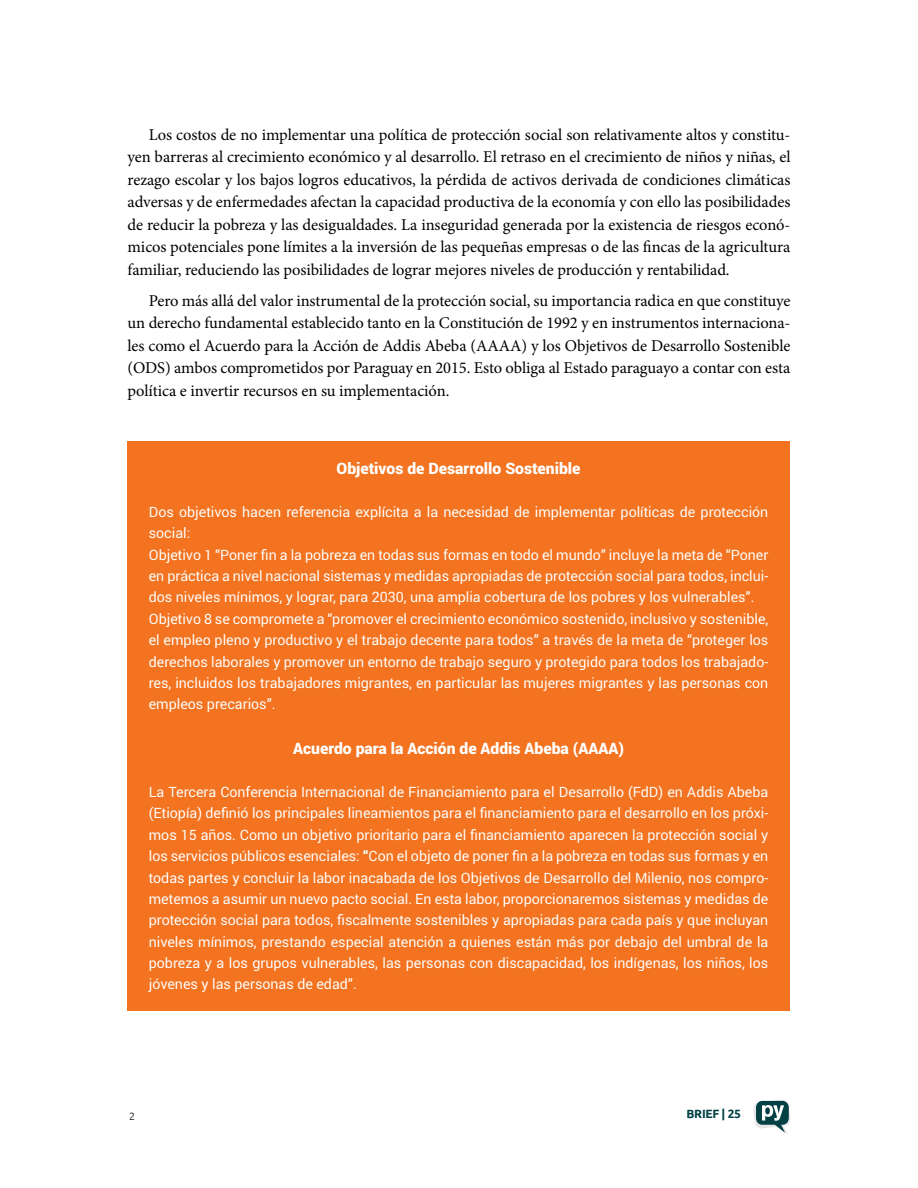
<style>
.page{position:relative;width:918px;height:1188px;background:#fff}
.page>*{position:absolute;margin:0;border:0;box-sizing:border-box;transform-origin:0 0}
.t1{font:16.5px/22.5px "Minion Pro";letter-spacing:-.005em;color:#000;text-align:justify}
.t2{font:900 15.75px "Roboto";color:#fff}
.t3{font:14.25px/21.3px "Roboto";color:#fff}
.t4{font:700 12px "Ubuntu";letter-spacing:-.025em;color:#004044}
.t5{font:300 10.5px "Ubuntu";color:#000}
.s1{font-weight:700}
</style>
<div class="page">
<svg style="left:753px;top:1100px;width:38px;height:34px"></svg>
<div style="left:128px;top:441px;width:662px;height:570px;background:#f37320"></div>
<p class="t1" style="left:128px;top:123px;width:664px;text-indent:21px">Los costos de no implementar una política de protección social son relativamente altos y constitu&shy;yen barreras al crecimiento económico y al desarrollo. El retraso en el crecimiento de niños y niñas, el rezago escolar y los bajos logros educativos, la pérdida de activos derivada de condiciones climáticas adversas y de enfermedades afectan la capacidad productiva de la economía y con ello las posibilidades de reducir la pobreza y las desigualdades. La inseguridad generada por la existencia de riesgos econó&shy;micos potenciales pone límites a la inversión de las pequeñas empresas o de las fincas de la agricultura familiar, reduciendo las posibilidades de lograr mejores niveles de producción y rentabilidad.</p>
<p class="t1" style="left:128px;top:289px;width:664px;text-indent:21px">Pero más allá del valor instrumental de la protección social, su importancia radica en que constituye un derecho fundamental establecido tanto en la Constitución de 1992 y en instrumentos internaciona&shy;les como el Acuerdo para la Acción de Addis Abeba (AAAA) y los Objetivos de Desarrollo Sostenible (ODS) ambos comprometidos por Paraguay en 2015. Esto obliga al Estado paraguayo a contar con esta política e invertir recursos en su implementación.</p>
<p class="t2" style="left:337px;top:457px;width:245px">Objetivos de Desarrollo Sostenible</p>
<p class="t3" style="left:149px;top:501px;width:621px">Dos objetivos hacen referencia explícita a la necesidad de implementar políticas de protección social:<br>Objetivo 1 “Poner fin a la pobreza en todas sus formas en todo el mundo” incluye la meta de “Poner en práctica a nivel nacional sistemas y medidas apropiadas de protección social para todos, inclui&shy;dos niveles mínimos, y lograr, para 2030, una amplia cobertura de los pobres y los vulnerables”.<br>Objetivo 8 se compromete a “promover el crecimiento económico sostenido, inclusivo y sostenible, el empleo pleno y productivo y el trabajo decente para todos” a través de la meta de “proteger los derechos laborales y promover un entorno de trabajo seguro y protegido para todos los trabajado&shy;res, incluidos los trabajadores migrantes, en particular las mujeres migrantes y las personas con empleos precarios”.</p>
<p class="t2" style="left:293px;top:738px;width:332px">Acuerdo para la Acción de Addis Abeba (AAAA)</p>
<p class="t3" style="left:149px;top:781px;width:621px;text-align:justify">La Tercera Conferencia Internacional de Financiamiento para el Desarrollo (FdD) en Addis Abeba (Etiopía) definió los principales lineamientos para el financiamiento para el desarrollo en los próxi&shy;mos 15 años. Como un objetivo prioritario para el financiamiento aparecen la protección social y los servicios públicos esenciales: <span class="s1">“</span>Con el objeto de poner fin a la pobreza en todas sus formas y en todas partes y concluir la labor inacabada de los Objetivos de Desarrollo del Milenio, nos compro&shy;metemos a asumir un nuevo pacto social. En esta labor, proporcionaremos sistemas y medidas de protección social para todos, fiscalmente sostenibles y apropiadas para cada país y que incluyan niveles mínimos, prestando especial atención a quienes están más por debajo del umbral de la pobreza y a los grupos vulnerables, las personas con discapacidad, los indígenas, los niños, los jóvenes y las personas de edad”.</p>
<p class="t5" style="left:129px;top:1110px;width:7px">2</p>
<p class="t4" style="left:687px;top:1106px;width:56px">BRIEF | 25</p>
</div>
